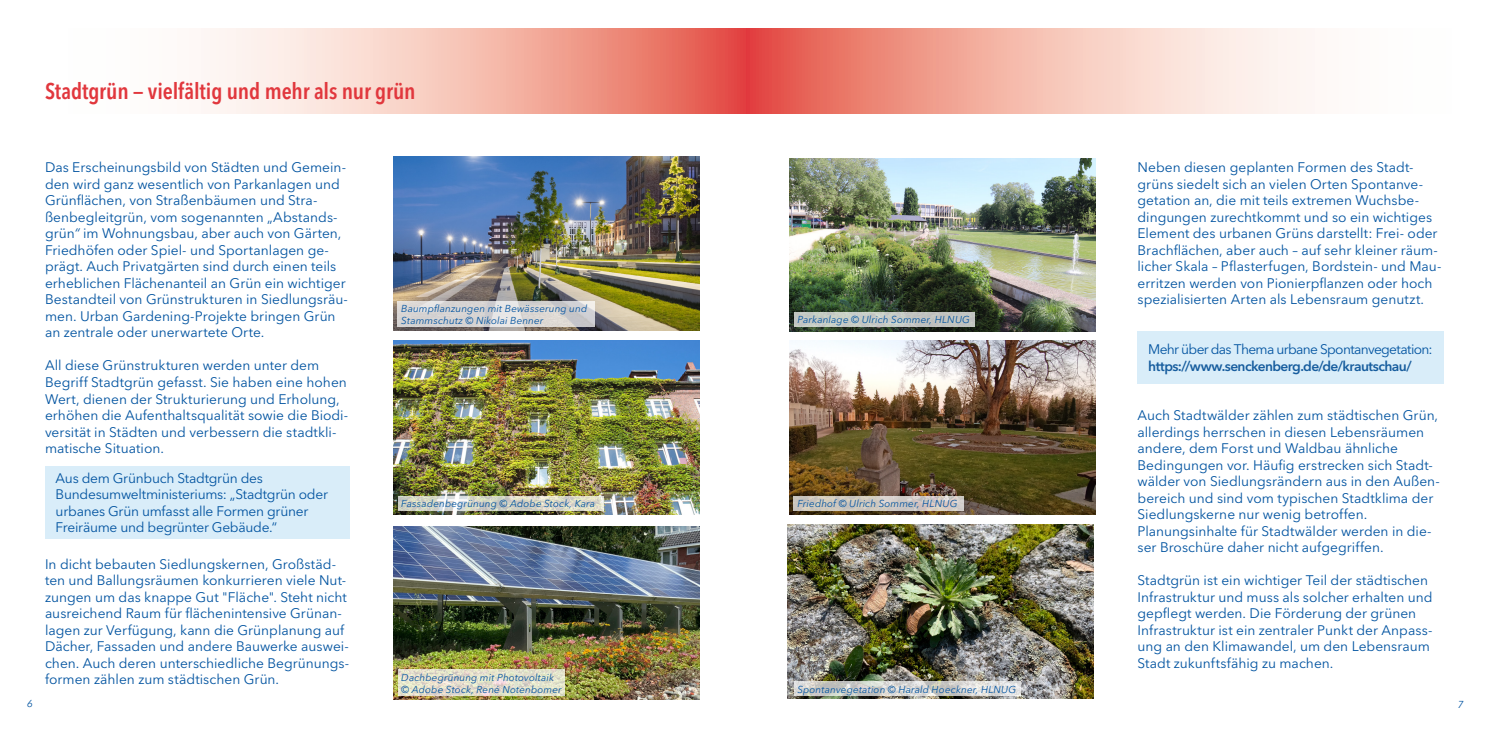
<style>
.page{position:relative;width:1489px;height:745px;background:#fff}
.page>*{position:absolute;margin:0;border:0;box-sizing:border-box;transform-origin:0 0}
.HLNUG_Ueberschrift_3f_rot{font:600 condensed 22.5px "Avenir Next LT Pro";letter-spacing:-.005em;color:#e1373d}
.HLNUG_Fliesstext_3f{font:13.75px/16.5px "Avenir Next LT Pro";color:#0153a0}
.HLNUG_Fliesstext_3f-2{font:13.75px/16.5px "Avenir Next LT Pro";letter-spacing:-.02em;color:#0153a0}
.t1{font:600 13.75px/16.5px "Avenir Next LT Pro";letter-spacing:-.045em;color:#175d9e}
.HLNUG_Bildunterschrift_3f{font:italic 10px/12px "Avenir Next LT Pro";letter-spacing:.01em;color:#0153a0}
.s1{font-style:italic}
.s2{font-weight:400;color:#0153a0}
</style>
<div class="page">
<img style="left:393px;top:156px;width:306px;height:174px">
<img style="left:393px;top:341px;width:306px;height:173px">
<img style="left:393px;top:526px;width:306px;height:173px">
<img style="left:789px;top:158px;width:306px;height:173px">
<img style="left:789px;top:341px;width:306px;height:173px">
<img style="left:787px;top:524px;width:306px;height:174px">
<svg style="left:398px;top:301px;width:197px;height:25px;background:#d8d6d5"></svg>
<svg style="left:398px;top:669px;width:166px;height:26px;background:#e3dfcc"></svg>
<div style="left:793px;top:312px;width:181px;height:14px;background:#c4c7c3"></div>
<svg style="left:793px;top:496px;width:170px;height:14px;background:#cfc8c2"></svg>
<svg style="left:793px;top:681px;width:227px;height:14px;background:#d4d4d1"></svg>
<div style="left:45px;top:465px;width:304px;height:73px;background:#d9edf9"></div>
<div style="left:1137px;top:331px;width:306px;height:52px;background:#d9edf9"></div>
<svg style="left:398px;top:496px;width:205px;height:14px;background:#d8d7cb"></svg>
<svg style="left:745px;top:29px;width:567px;height:85px;background:#f3b2a7"></svg>
<svg style="left:204px;top:29px;width:541px;height:85px;background:#f3b4a9"></svg>
<p class="HLNUG_Ueberschrift_3f_rot" style="left:45px;top:77px;width:372px">Stadtgrün — vielfältig und mehr als nur grün</p>
<p class="HLNUG_Fliesstext_3f" style="left:45px;top:159px;width:304px">Das Erscheinungsbild von Städten und Gemein&shy;den wird ganz wesentlich von Parkanlagen und Grünflächen, von Straßenbäumen und Stra&shy;ßenbegleitgrün, vom sogenannten „Abstands&shy;grün<span class="s1">“</span> im Wohnungsbau, aber auch von Gärten, Friedhöfen oder Spiel- und Sportanlagen ge&shy;prägt. Auch Privatgärten sind durch einen teils erheblichen Flächenanteil an Grün ein wichtiger Bestandteil von Grünstrukturen in Siedlungsräu&shy;men. Urban Gardening-Projekte bringen Grün an zentrale oder unerwartete Orte.</p>
<p class="HLNUG_Fliesstext_3f" style="left:45px;top:357px;width:305px">All diese Grünstrukturen werden unter dem Begriff Stadtgrün gefasst. Sie haben eine hohen Wert, dienen der Strukturierung und Erholung, erhöhen die Aufenthaltsqualität sowie die Biodi&shy;versität in Städten und verbessern die stadtkli&shy;matische Situation.</p>
<p class="HLNUG_Fliesstext_3f-2" style="left:56px;top:469px;width:274px">Aus dem Grünbuch Stadtgrün des Bundesumweltministeriums: „Stadtgrün oder urbanes Grün umfasst alle Formen grüner Freiräume und begrünter Gebäude.“</p>
<p class="HLNUG_Fliesstext_3f" style="left:45px;top:555px;width:305px">In dicht bebauten Siedlungskernen, Großstäd&shy;ten und Ballungsräumen konkurrieren viele Nut&shy;zungen um das knappe Gut "Fläche". Steht nicht ausreichend Raum für flächenintensive Grünan&shy;lagen zur Verfügung, kann die Grünplanung auf Dächer, Fassaden und andere Bauwerke auswei&shy;chen. Auch deren unterschiedliche Begrünungs&shy;formen zählen zum städtischen Grün.</p>
<p class="HLNUG_Bildunterschrift_3f" style="left:401px;top:302px;width:187px">Baumpflanzungen mit Bewässerung und<br>Stammschutz © Nikolai Benner</p>
<p class="HLNUG_Bildunterschrift_3f" style="left:401px;top:497px;width:195px">Fassadenbegrünung © Adobe Stock, Kara</p>
<p class="HLNUG_Bildunterschrift_3f" style="left:401px;top:670px;width:162px">Dachbegrünung mit Photovoltaik © Adobe Stock, René Notenbomer</p>
<p class="HLNUG_Bildunterschrift_3f" style="left:797px;top:314px;width:174px">Parkanlage © Ulrich Sommer, HLNUG</p>
<p class="HLNUG_Bildunterschrift_3f" style="left:797px;top:497px;width:162px">Friedhof © Ulrich Sommer, HLNUG</p>
<p class="HLNUG_Bildunterschrift_3f" style="left:797px;top:682px;width:220px">Spontanvegetation © Harald Hoeckner, HLNUG</p>
<p class="HLNUG_Fliesstext_3f" style="left:1137px;top:159px;width:305px">Neben diesen geplanten Formen des Stadt&shy;grüns siedelt sich an vielen Orten Spontanve&shy;getation an, die mit teils extremen Wuchsbe&shy;dingungen zurechtkommt und so ein wichtiges Element des urbanen Grüns darstellt: Frei- oder Brachflächen, aber auch – auf sehr kleiner räum&shy;licher Skala – Pflasterfugen, Bordstein- und Mau&shy;erritzen werden von Pionierpflanzen oder hoch spezialisierten Arten als Lebensraum genutzt.</p>
<p class="t1" style="left:1148px;top:341px;width:286px"><span class="s2">Mehr über das Thema urbane Spontanvegetation: </span>https://www.senckenberg.de/de/krautschau/</p>
<p class="HLNUG_Fliesstext_3f" style="left:1137px;top:406px;width:304px">Auch Stadtwälder zählen zum städtischen Grün, allerdings herrschen in diesen Lebensräumen andere, dem Forst und Waldbau ähnliche Bedingungen vor. Häufig erstrecken sich Stadt&shy;wälder von Siedlungsrändern aus in den Außen&shy;bereich und sind vom typischen Stadtklima der Siedlungskerne nur wenig betroffen.<br>Planungsinhalte für Stadtwälder werden in die&shy;ser Broschüre daher nicht aufgegriffen.</p>
<p class="HLNUG_Fliesstext_3f" style="left:1137px;top:571px;width:296px">Stadtgrün ist ein wichtiger Teil der städtischen Infrastruktur und muss als solcher erhalten und gepflegt werden. Die Förderung der grünen Infrastruktur ist ein zentraler Punkt der Anpass&shy;ung an den Klimawandel, um den Lebensraum Stadt zukunftsfähig zu machen.</p>
<p class="HLNUG_Bildunterschrift_3f" style="left:27px;top:697px;width:7px">6</p>
<p class="HLNUG_Bildunterschrift_3f" style="left:1457px;top:698px;width:7px">7</p>
</div>
